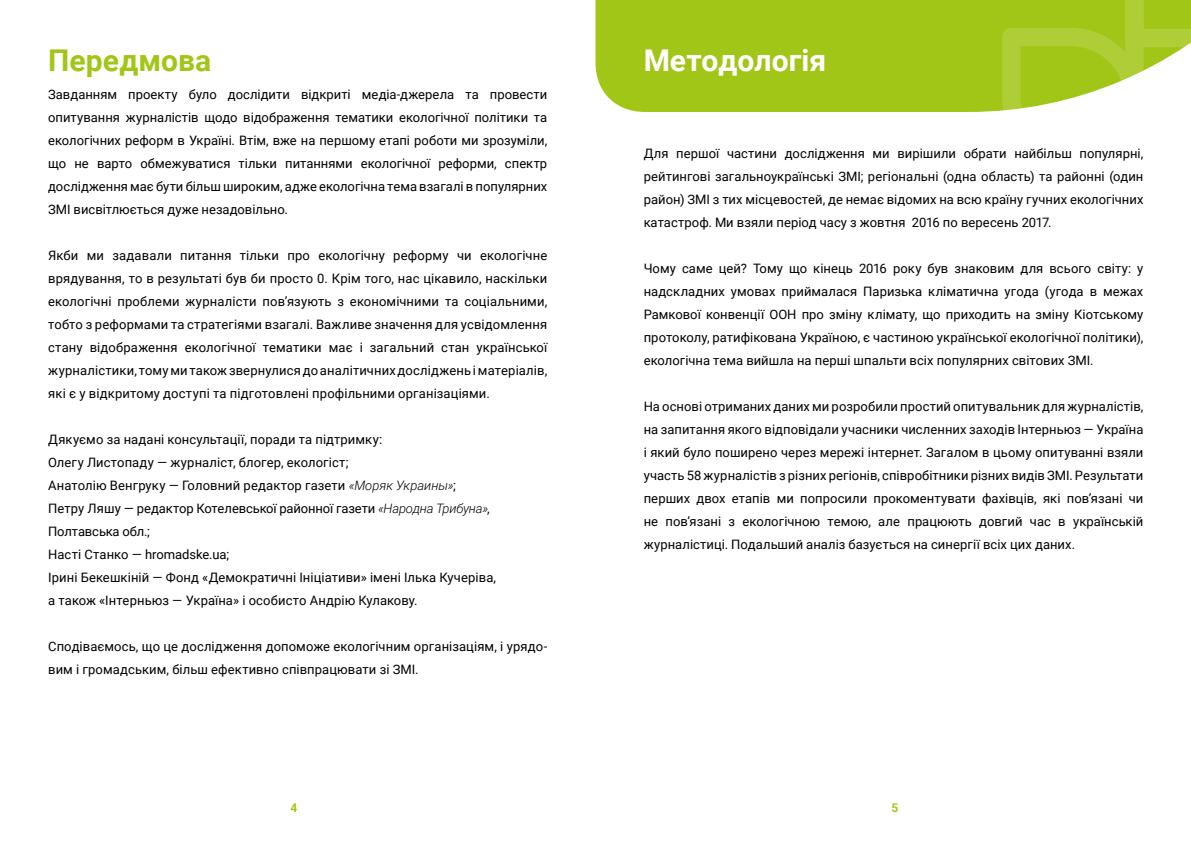
<style>
.page{position:relative;width:1191px;height:842px;background:#fff}
.page>*{position:absolute;margin:0;border:0;box-sizing:border-box;transform-origin:0 0}
.t1{font:700 30px "Roboto";color:#fff}
.t2{font:700 30px "Roboto";letter-spacing:.005em;color:#a2c617}
.t3{font:13px/23px "Roboto";letter-spacing:.005em;color:#000;text-align:justify}
.t4{font:700 12px "Roboto";color:#a2c617}
.s1{font-weight:300;font-style:italic}
</style>
<div class="page">
<div style="left:595px;top:0;width:407px;height:112px;background:#a2c617"></div>
<svg style="left:1002px;top:0;width:189px;height:111px"></svg>
<h1 class="t2" style="left:48px;top:39px;width:164px">Передмова</h1>
<p class="t3" style="left:48px;top:83px;width:500px">Завданням проекту було дослідити відкриті медіа-джерела та провести опитування журналістів щодо відображення тематики екологічної політики та екологічних реформ в Україні. Втім, вже на першому етапі роботи ми зрозуміли, що не варто обмежуватися тільки питаннями екологічної реформи, спектр дослідження має бути більш широким, адже екологічна тема взагалі в популярних ЗМІ висвітлюється дуже незадовільно.</p>
<p class="t3" style="left:48px;top:244px;width:500px">Якби ми задавали питання тільки про екологічну реформу чи екологічне врядування, то в результаті був би просто 0. Крім того, нас цікавило, наскільки екологічні проблеми журналісти пов’язують з економічними та соціальними, тобто з реформами та стратегіями взагалі. Важливе значення для усвідомлення стану відображення екологічної тематики має і загальний стан української журналістики, тому ми також звернулися до аналітичних досліджень і матеріалів, які є у відкритому доступі та підготовлені профільними організаціями.</p>
<p class="t3" style="left:48px;top:428px;width:449px;text-align:left">Дякуємо за надані консультації, поради та підтримку:<br>Олегу Листопаду — журналіст, блогер, екологіст;<br>Анатолію Венгруку — Головний редактор газети <span class="s1">«Моряк Украины»</span>;<br>Петру Ляшу — редактор Котелевської районної газети <span class="s1">«Народна Трибуна»</span>, Полтавська обл.;<br>Насті Станко — hromadske.ua;<br>Ірині Бекешкіній — Фонд «Демократичні Ініціативи» імені Ілька Кучеріва, а також «Інтерньюз — Україна» і особисто Андрію Кулакову.</p>
<p class="t3" style="left:48px;top:635px;width:500px">Сподіваємось, що це дослідження допоможе екологічним організаціям, і урядо&shy;вим і громадським, більш ефективно співпрацювати зі ЗМІ.</p>
<h1 class="t1" style="left:643px;top:39px;width:184px">Методологія</h1>
<p class="t3" style="left:643px;top:141px;width:501px">Для першої частини дослідження ми вирішили обрати найбільш популярні, рейтингові загальноукраїнські ЗМІ; регіональні (одна область) та районні (один район) ЗМІ з тих місцевостей, де немає відомих на всю країну гучних екологічних катастроф. Ми взяли період часу з жовтня 2016 по вересень 2017.</p>
<p class="t3" style="left:643px;top:256px;width:501px">Чому саме цей? Тому що кінець 2016 року був знаковим для всього світу: у надскладних умовах приймалася Паризька кліматична угода (угода в межах Рамкової конвенції ООН про зміну клімату, що приходить на зміну Кіотському протоколу, ратифікована Україною, є частиною української екологічної політики), екологічна тема вийшла на перші шпальти всіх популярних світових ЗМІ.</p>
<p class="t3" style="left:643px;top:394px;width:501px">На основі отриманих даних ми розробили простий опитувальник для журналістів, на запитання якого відповідали учасники численних заходів Інтерньюз — Україна і який було поширено через мережі інтернет. Загалом в цьому опитуванні взяли участь 58 журналістів з різних регіонів, співробітники різних видів ЗМІ. Результати перших двох етапів ми попросили прокоментувати фахівців, які пов’язані чи не пов’язані з екологічною темою, але працюють довгий час в українській журналістиці. Подальший аналіз базується на синергії всіх цих даних.</p>
<p class="t4" style="left:290px;top:799px;width:8px">4</p>
<p class="t4" style="left:891px;top:799px;width:8px">5</p>
</div>
